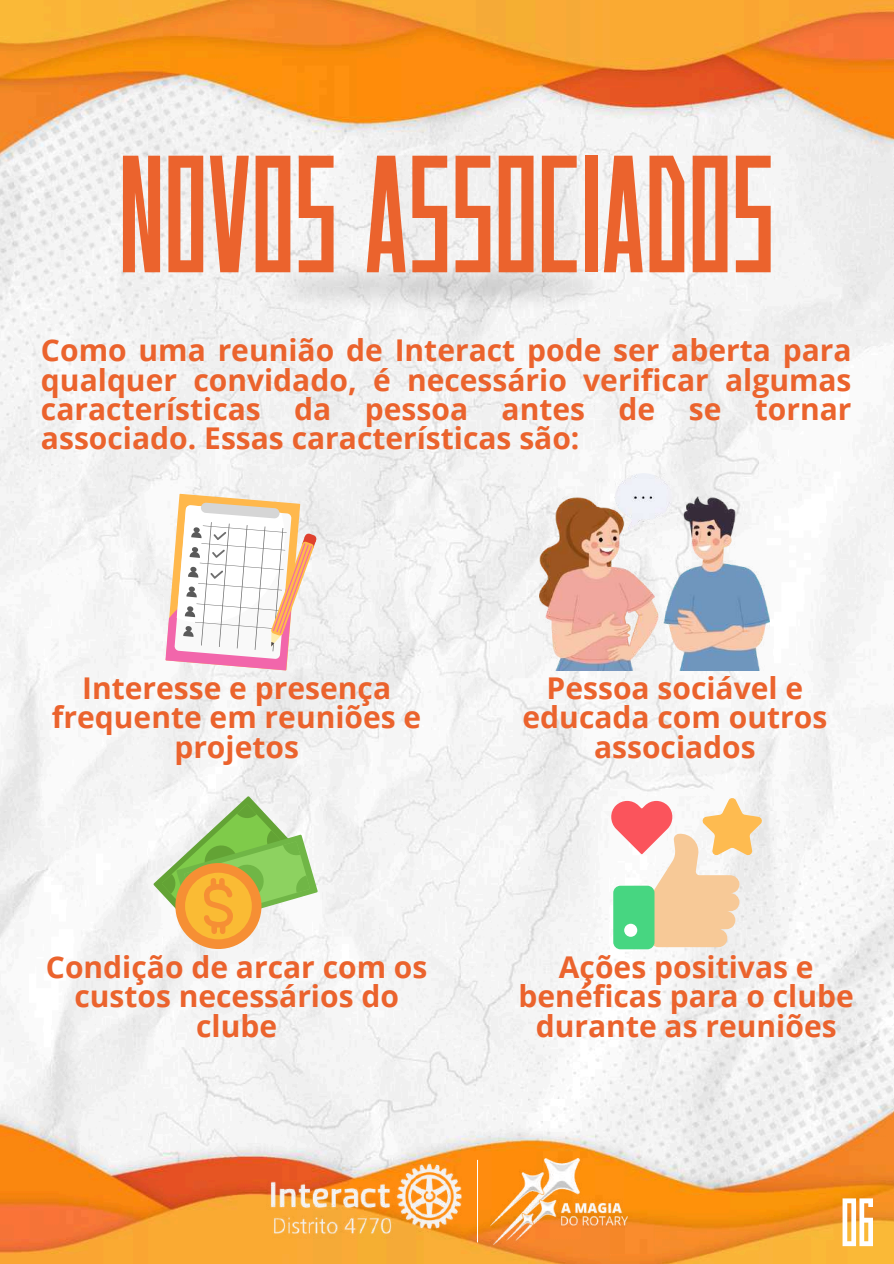
<style>
.page{position:relative;width:894px;height:1264px;background:#fff}
.page>*{position:absolute;margin:0;border:0;box-sizing:border-box;transform-origin:0 0}
.t1{font:166.5px "ST Agitaciya";color:#eb632d}
.t2{font:68.25px "ST Agitaciya";color:#fff}
.t3{font:700 30px/29.2px "Open Sans";color:#eb632d;text-align:center}
</style>
<div class="page">
<img style="left:0;top:0;width:893px;height:1263px">
<img style="left:265px;top:1159px;width:202px;height:82px">
<hr style="left:477px;top:1159px;width:1px;height:83px;background:#fff">
<img style="left:490px;top:1157px;width:137px;height:87px">
<img style="left:269px;top:261px;width:345px;height:50px">
<svg style="left:165px;top:494px;width:152px;height:176px"></svg>
<img style="left:539px;top:473px;width:229px;height:197px">
<svg style="left:153px;top:796px;width:165px;height:153px"></svg>
<div style="left:613px;top:885px;width:41px;height:64px;background:#47d681;border-radius:7px"></div>
<svg style="left:609px;top:797px;width:153px;height:150px"></svg>
<h1 class="t1" style="left:119px;top:117px;width:657px">NOVOS ASSOCIADOS</h1>
<p class="t3" style="left:41px;top:335px;width:811px;text-align:justify">Como uma reunião de Interact pode ser aberta para qualquer convidado, é necessário verificar algumas características da pessoa antes de se tornar associado. Essas características são:</p>
<p class="t3" style="left:52px;top:672px;width:371px">Interesse e presença frequente em reuniões e projetos</p>
<p class="t3" style="left:522px;top:672px;width:306px">Pessoa sociável e educada com outros associados</p>
<p class="t3" style="left:46px;top:951px;width:383px">Condição de arcar com os custos necessários do clube</p>
<p class="t3" style="left:518px;top:951px;width:337px">Ações positivas e benéficas para o clube durante as reuniões</p>
<h2 class="t2" style="left:840px;top:1182px;width:35px">06</h2>
</div>
